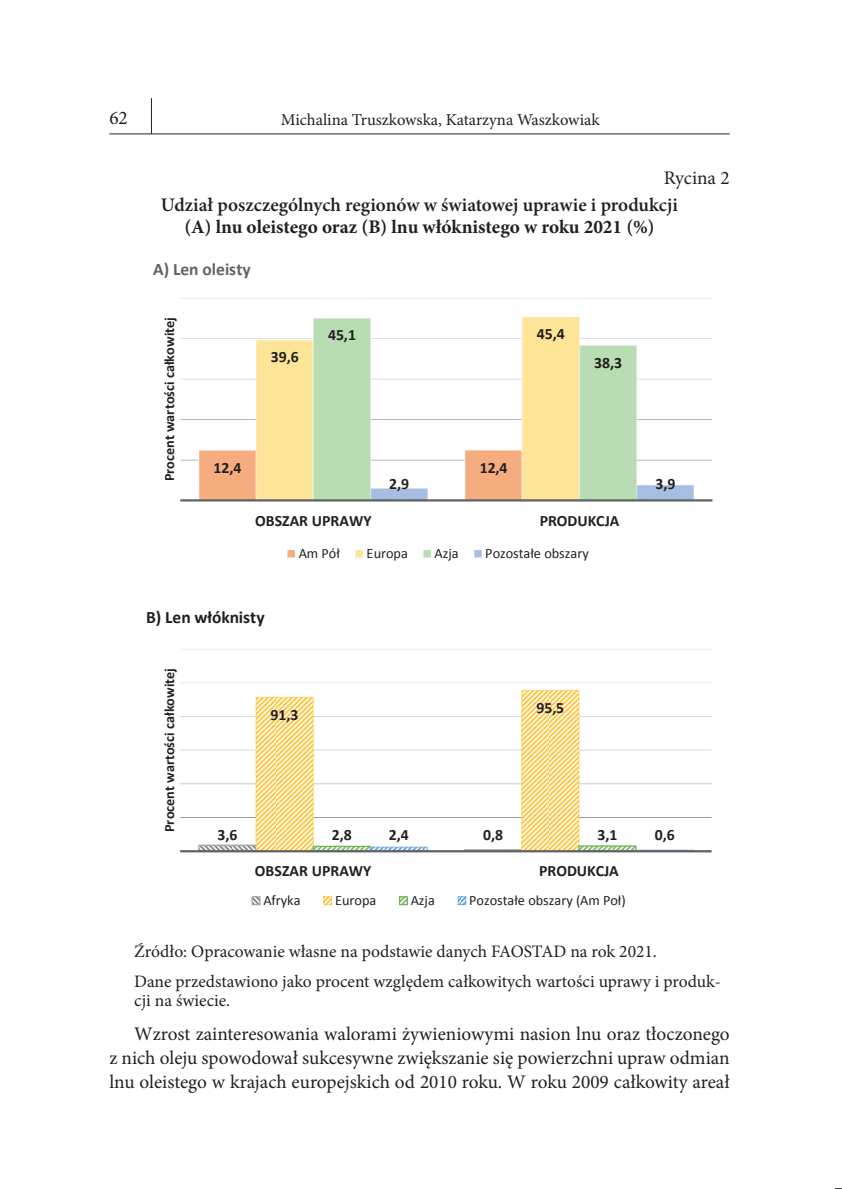
<style>
.page{position:relative;width:842px;height:1189px;background:#fff}
.page>*{position:absolute;margin:0;border:0;box-sizing:border-box;transform-origin:0 0}
.t1{font:19.25px/23.8px "Minion Pro";color:#231f20;text-align:justify}
.t2{font:600 19.25px "Minion Pro";color:#231f20}
.t3{font:700 19.25px "Minion Pro";color:#231f20}
.t4{font:17.5px/29.6px "Minion Pro";color:#231f20}
.t5{font:700 17.5px "Calibri";color:#231f20}
.t6{font:700 17.5px "Calibri";color:#636366}
.t7{font:16.62px "Minion Pro";color:#231f20}
.t8{font:700 15.75px "Calibri";color:#231f20}
.t9{font:14.35px "Calibri";color:#231f20}
.t10{font:700 14.35px "Calibri";color:#231f20}
.t11{font:14.17px "Calibri";color:#231f20}
.t12{font:700 14.17px "Calibri";color:#231f20}
</style>
<div class="page">
<hr style="left:109px;top:133px;width:620px;height:1px;background:#231f20">
<hr style="left:151px;top:98px;width:1px;height:36px;background:#231f20">
<svg style="left:180px;top:298px;width:532px;height:163px"></svg>
<div style="left:199px;top:450px;width:57px;height:50px;background:#f5ac7f"></div>
<div style="left:198px;top:450px;width:59px;height:51px;border:1px solid #fff"></div>
<div style="left:465px;top:450px;width:57px;height:50px;background:#f5ac7f"></div>
<div style="left:464px;top:449px;width:58px;height:52px;border:1px solid #fff"></div>
<div style="left:256px;top:340px;width:57px;height:160px;background:#fee496"></div>
<div style="left:522px;top:317px;width:57px;height:183px;background:#fee496"></div>
<div style="left:521px;top:316px;width:59px;height:185px;border:1px solid #fff"></div>
<div style="left:313px;top:318px;width:57px;height:182px;background:#b9ddb3"></div>
<div style="left:313px;top:317px;width:58px;height:184px;border:1px solid #fff"></div>
<div style="left:579px;top:345px;width:57px;height:155px;background:#b9ddb3"></div>
<div style="left:579px;top:345px;width:58px;height:156px;border:1px solid #fff"></div>
<div style="left:370px;top:488px;width:58px;height:12px;background:#a6bee1"></div>
<div style="left:370px;top:488px;width:58px;height:13px;border:1px solid #fff"></div>
<div style="left:636px;top:485px;width:58px;height:15px;background:#a6bee1"></div>
<div style="left:636px;top:484px;width:58px;height:17px;border:1px solid #fff"></div>
<hr style="left:180px;top:499px;width:532px;height:2px;background:#636366">
<div style="left:287px;top:549px;width:8px;height:8px;background:#f5ac7f"></div>
<div style="left:287px;top:549px;width:9px;height:9px;border:1px solid #fff"></div>
<div style="left:355px;top:549px;width:8px;height:8px;background:#fee496"></div>
<div style="left:355px;top:549px;width:9px;height:9px;border:1px solid #fff"></div>
<div style="left:423px;top:549px;width:8px;height:8px;background:#b9ddb3"></div>
<div style="left:423px;top:549px;width:9px;height:9px;border:1px solid #fff"></div>
<div style="left:474px;top:549px;width:8px;height:8px;background:#a6bee1"></div>
<div style="left:473px;top:549px;width:9px;height:9px;border:1px solid #fff"></div>
<svg style="left:180px;top:649px;width:531px;height:169px"></svg>
<svg style="left:198px;top:844px;width:57px;height:6px"></svg>
<svg style="left:255px;top:689px;width:325px;height:161px"></svg>
<svg style="left:314px;top:847px;width:55px;height:2px"></svg>
<svg style="left:580px;top:847px;width:54px;height:2px"></svg>
<div style="left:312px;top:845px;width:59px;height:6px;border:1px solid #6cb256"></div>
<div style="left:578px;top:845px;width:58px;height:6px;border:1px solid #6cb256"></div>
<svg style="left:372px;top:848px;width:54px;height:1px"></svg>
<div style="left:370px;top:846px;width:58px;height:5px;border:1px solid #4f98d2"></div>
<hr style="left:180px;top:850px;width:531px;height:2px;background:#636366">
<svg style="left:253px;top:898px;width:5px;height:5px"></svg>
<div style="left:251px;top:896px;width:9px;height:9px;border:1px solid #a2a3a3"></div>
<svg style="left:325px;top:898px;width:5px;height:5px"></svg>
<div style="left:323px;top:896px;width:9px;height:9px;border:1px solid #fdbe26"></div>
<svg style="left:401px;top:898px;width:5px;height:5px"></svg>
<div style="left:399px;top:896px;width:9px;height:9px;border:1px solid #6cb256"></div>
<svg style="left:459px;top:898px;width:5px;height:5px"></svg>
<div style="left:457px;top:896px;width:9px;height:9px;border:1px solid #4f98d2"></div>
<p class="t1" style="left:109px;top:106px;width:20px">62</p>
<p class="t7" style="left:281px;top:108px;width:320px">Michalina Truszkowska, Katarzyna Waszkowiak</p>
<p class="t1" style="left:664px;top:166px;width:67px">Rycina 2</p>
<p class="t2" style="left:161px;top:192px;width:518px">Udział poszczególnych regionów w światowej uprawie i produkcji</p>
<p class="t3" style="left:184px;top:213px;width:472px">(A) lnu oleistego oraz (B) lnu włóknistego w roku 2021 (%)</p>
<p class="t6" style="left:153px;top:258px;width:99px">A) Len oleisty</p>
<p class="t10" style="left:160px;top:481px;width:166px;rotate:-90deg">Procent wartości całkowitej</p>
<p class="t8" style="left:271px;top:347px;width:29px">39,6</p>
<p class="t8" style="left:328px;top:325px;width:29px">45,1</p>
<p class="t8" style="left:537px;top:323px;width:29px">45,4</p>
<p class="t8" style="left:594px;top:352px;width:30px">38,3</p>
<p class="t8" style="left:213px;top:457px;width:30px">12,4</p>
<p class="t8" style="left:479px;top:457px;width:29px">12,4</p>
<p class="t8" style="left:389px;top:474px;width:22px">2,9</p>
<p class="t8" style="left:655px;top:474px;width:21px">3,9</p>
<p class="t8" style="left:255px;top:510px;width:118px">OBSZAR UPRAWY</p>
<p class="t8" style="left:539px;top:510px;width:81px">PRODUKCJA</p>
<p class="t9" style="left:299px;top:544px;width:43px">Am Pół</p>
<p class="t9" style="left:366px;top:544px;width:43px">Europa</p>
<p class="t9" style="left:434px;top:544px;width:26px">Azja</p>
<p class="t9" style="left:485px;top:544px;width:105px">Pozostałe obszary</p>
<p class="t5" style="left:146px;top:606px;width:120px">B) Len włóknisty</p>
<p class="t12" style="left:160px;top:832px;width:166px;rotate:-90deg">Procent wartości całkowitej</p>
<p class="t8" style="left:271px;top:704px;width:29px">91,3</p>
<p class="t8" style="left:536px;top:697px;width:29px">95,5</p>
<p class="t8" style="left:217px;top:824px;width:21px">3,6</p>
<p class="t8" style="left:483px;top:824px;width:21px">0,8</p>
<p class="t8" style="left:332px;top:824px;width:21px">2,8</p>
<p class="t8" style="left:389px;top:824px;width:21px">2,4</p>
<p class="t8" style="left:597px;top:824px;width:21px">3,1</p>
<p class="t8" style="left:654px;top:824px;width:21px">0,6</p>
<p class="t8" style="left:255px;top:861px;width:118px">OBSZAR UPRAWY</p>
<p class="t8" style="left:539px;top:861px;width:81px">PRODUKCJA</p>
<p class="t11" style="left:263px;top:891px;width:39px">Afryka</p>
<p class="t11" style="left:335px;top:891px;width:43px">Europa</p>
<p class="t11" style="left:411px;top:891px;width:26px">Azja</p>
<p class="t11" style="left:469px;top:891px;width:158px">Pozostałe obszary (Am Poł)</p>
<p class="t4" style="left:134px;top:937px;width:588px">Źródło: Opracowanie własne na podstawie danych FAOSTAD na rok 2021.<br>Dane przedstawiono jako procent względem całkowitych wartości uprawy i produk-</p>
<p class="t4" style="left:134px;top:986px;width:97px">cji na świecie.</p>
<p class="t1" style="left:109px;top:1022px;width:622px;text-indent:25px">Wzrost zainteresowania walorami żywieniowymi nasion lnu oraz tłoczonego z nich oleju spowodował sukcesywne zwiększanie się powierzchni upraw odmian lnu oleistego w krajach europejskich od 2010 roku. W roku 2009 całkowity areał</p>
</div>
